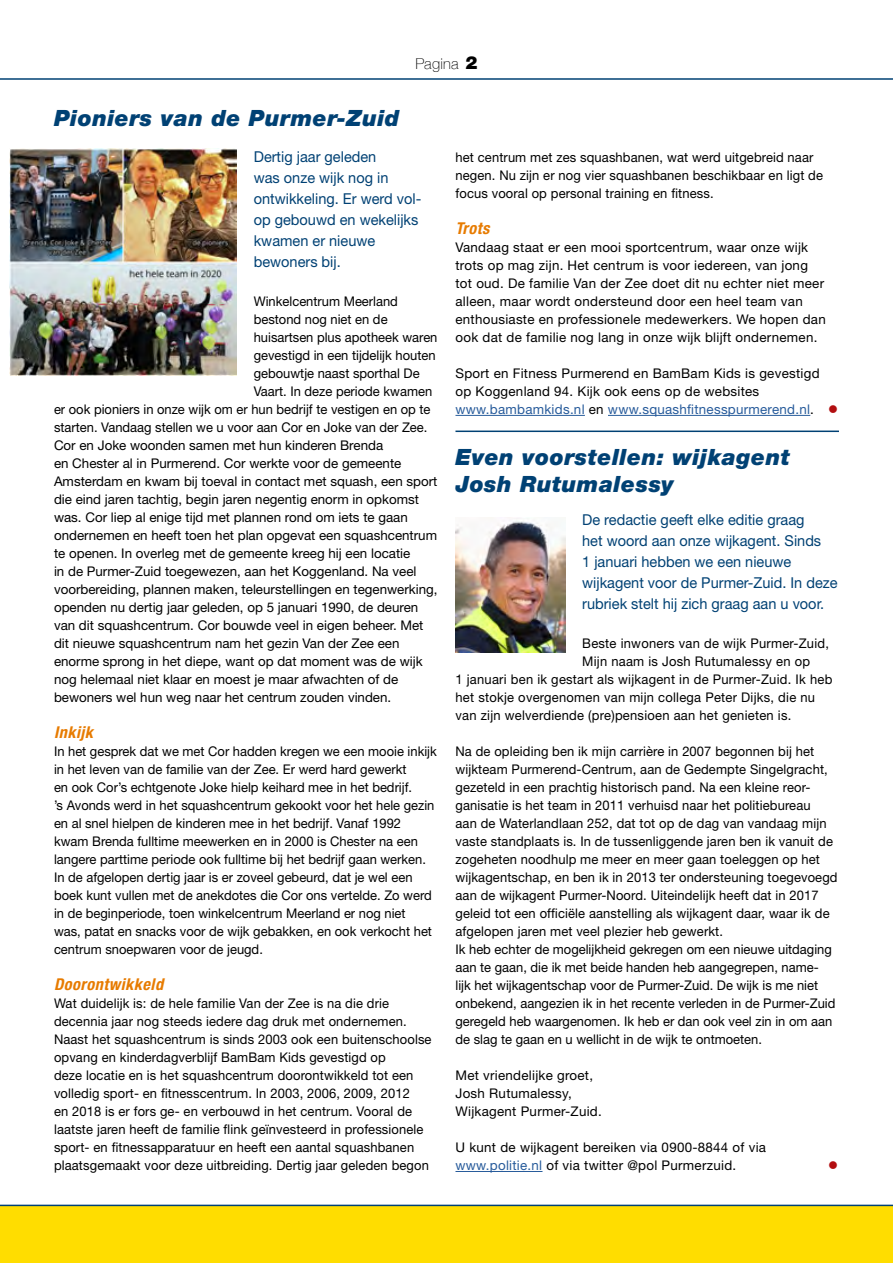
<style>
.page{position:relative;width:893px;height:1263px;background:#fff}
.page>*{position:absolute;margin:0;border:0;box-sizing:border-box;transform-origin:0 0}
.H1__Kop{font:italic 900 22.5px/27px "Helvetica Neue";letter-spacing:.02em;color:#004174}
.H2__Subkop{font:italic 700 condensed 16.35px "Helvetica Neue";letter-spacing:.03em;color:#e77b00}
.H__Introtekst{font:15px/21px "Helvetica Neue";color:#004174}
.t1{font:100 15px "Helvetica Neue";letter-spacing:.02em;color:#000}
.P__Tekst_plat{font:13.35px/18px "Helvetica Neue";letter-spacing:.01em;color:#000}
.P__Tekst_plat-2{font:13.35px "Wingdings";color:#b20e10}
.s1{font-weight:900;font-size:18px}
.s2{color:#275b9b}
.s3{color:#b20e10}
</style>
<div class="page">
<div style="left:0;top:1206px;width:893px;height:57px;background:#fd0"></div>
<hr style="left:0;top:1205px;width:893px;height:1px;background:#004174">
<hr style="left:0;top:78px;width:893px;height:2px;background:#004174">
<hr style="left:455px;top:415px;width:130px;height:1px;background:#275b9b">
<hr style="left:608px;top:415px;width:202px;height:1px;background:#275b9b">
<hr style="left:455px;top:431px;width:384px;height:1px;background:#004174">
<hr style="left:455px;top:1171px;width:87px;height:1px;background:#275b9b">
<img style="left:455px;top:518px;width:110px;height:135px">
<img style="left:9px;top:148px;width:228px;height:228px">
<hr style="left:892px;top:153px;width:1px;height:147px;background:#e9e9e9">
<p class="t1" style="left:415px;top:52px;width:63px">Pagina <span class="s1">2</span></p>
<h1 class="H1__Kop" style="left:54px;top:104px;width:347px">Pioniers van de Purmer-Zuid</h1>
<p class="H__Introtekst" style="left:254px;top:146px;width:168px">Dertig jaar geleden<br>was onze wijk nog in ontwikkeling. Er werd vol&shy;op gebouwd en wekelijks kwamen er nieuwe bewoners bij.</p>
<p class="P__Tekst_plat" style="left:254px;top:292px;width:146px">Winkelcentrum Meerland</p>
<p class="P__Tekst_plat" style="left:254px;top:310px;width:135px">bestond nog niet en de</p>
<p class="P__Tekst_plat" style="left:254px;top:328px;width:185px">huisartsen plus apotheek waren</p>
<p class="P__Tekst_plat" style="left:254px;top:346px;width:183px">gevestigd in een tijdelijk houten</p>
<p class="P__Tekst_plat" style="left:254px;top:364px;width:167px">gebouwtje naast sporthal De</p>
<p class="P__Tekst_plat" style="left:254px;top:382px;width:180px">Vaart. In deze periode kwamen</p>
<p class="P__Tekst_plat" style="left:54px;top:400px;width:378px">er ook pioniers in onze wijk om er hun bedrijf te vestigen en op te</p>
<p class="P__Tekst_plat" style="left:54px;top:418px;width:375px">starten. Vandaag stellen we u voor aan Cor en Joke van der Zee.</p>
<p class="P__Tekst_plat" style="left:54px;top:436px;width:385px">Cor en Joke woonden samen met hun kinderen Brenda<br>en Chester al in Purmerend. Cor werkte voor de gemeente Amsterdam en kwam bij toeval in contact met squash, een sport die eind jaren tachtig, begin jaren negentig enorm in opkomst was. Cor liep al enige tijd met plannen rond om iets te gaan ondernemen en heeft toen het plan opgevat een squashcentrum te openen. In overleg met de gemeente kreeg hij een locatie<br>in de Purmer-Zuid toegewezen, aan het Koggenland. Na veel voorbereiding, plannen maken, teleurstellingen en tegenwerking, openden nu dertig jaar geleden, op 5 januari 1990, de deuren van dit squashcentrum. Cor bouwde veel in eigen beheer. Met dit nieuwe squashcentrum nam het gezin Van der Zee een enorme sprong in het diepe, want op dat moment was de wijk nog helemaal niet klaar en moest je maar afwachten of de bewoners wel hun weg naar het centrum zouden vinden.</p>
<h2 class="H2__Subkop" style="left:54px;top:722px;width:41px">Inkijk</h2>
<p class="P__Tekst_plat" style="left:54px;top:742px;width:384px">In het gesprek dat we met Cor hadden kregen we een mooie inkijk in het leven van de familie van der Zee. Er werd hard gewerkt<br>en ook Cor’s echtgenote Joke hielp keihard mee in het bedrijf.<br>’s Avonds werd in het squashcentrum gekookt voor het hele gezin en al snel hielpen de kinderen mee in het bedrijf. Vanaf 1992 kwam Brenda fulltime meewerken en in 2000 is Chester na een langere parttime periode ook fulltime bij het bedrijf gaan werken.<br>In de afgelopen dertig jaar is er zoveel gebeurd, dat je wel een boek kunt vullen met de anekdotes die Cor ons vertelde. Zo werd in de beginperiode, toen winkelcentrum Meerland er nog niet<br>was, patat en snacks voor de wijk gebakken, en ook verkocht het centrum snoepwaren voor de jeugd.</p>
<h2 class="H2__Subkop" style="left:54px;top:974px;width:111px">Doorontwikkeld</h2>
<p class="P__Tekst_plat" style="left:54px;top:994px;width:379px">Wat duidelijk is: de hele familie Van der Zee is na die drie decennia jaar nog steeds iedere dag druk met ondernemen.<br>Naast het squashcentrum is sinds 2003 ook een buitenschoolse opvang en kinderdagverblijf BamBam Kids gevestigd op<br>deze locatie en is het squashcentrum doorontwikkeld tot een volledig sport- en fitnesscentrum. In 2003, 2006, 2009, 2012<br>en 2018 is er fors ge- en verbouwd in het centrum. Vooral de laatste jaren heeft de familie flink geïnvesteerd in professionele sport- en fitnessapparatuur en heeft een aantal squashbanen plaatsgemaakt voor deze uitbreiding. Dertig jaar geleden begon</p>
<p class="P__Tekst_plat" style="left:455px;top:148px;width:369px">het centrum met zes squashbanen, wat werd uitgebreid naar negen. Nu zijn er nog vier squashbanen beschikbaar en ligt de focus vooral op personal training en fitness.</p>
<h2 class="H2__Subkop" style="left:455px;top:218px;width:35px">Trots</h2>
<p class="P__Tekst_plat" style="left:455px;top:238px;width:372px">Vandaag staat er een mooi sportcentrum, waar onze wijk trots op mag zijn. Het centrum is voor iedereen, van jong tot oud. De familie Van der Zee doet dit nu echter niet meer alleen, maar wordt ondersteund door een heel team van enthousiaste en professionele medewerkers. We hopen dan ook dat de familie nog lang in onze wijk blijft ondernemen.</p>
<p class="P__Tekst_plat" style="left:455px;top:364px;width:384px">Sport en Fitness Purmerend en BamBam Kids is gevestigd op Koggenland 94. Kijk ook eens op de websites <span class="s2">www.bambamkids.nl</span> en <span class="s2">www.squashfitnesspurmerend.nl</span>. <span class="s3">●</span></p>
<h1 class="H1__Kop" style="left:455px;top:443px;width:336px">Even voorstellen: wijkagent<br>Josh Rutumalessy</h1>
<p class="H__Introtekst" style="left:582px;top:509px;width:257px">De redactie geeft elke editie graag<br>het woord aan onze wijkagent. Sinds<br>1 januari hebben we een nieuwe wijkagent voor de Purmer-Zuid. In deze rubriek stelt hij zich graag aan u voor.</p>
<p class="P__Tekst_plat" style="left:582px;top:634px;width:248px">Beste inwoners van de wijk Purmer-Zuid,</p>
<p class="P__Tekst_plat" style="left:582px;top:652px;width:229px">Mijn naam is Josh Rutumalessy en op</p>
<p class="P__Tekst_plat" style="left:455px;top:670px;width:378px">1 januari ben ik gestart als wijkagent in de Purmer-Zuid. Ik heb</p>
<p class="P__Tekst_plat" style="left:455px;top:688px;width:361px">het stokje overgenomen van mijn collega Peter Dijks, die nu</p>
<p class="P__Tekst_plat" style="left:455px;top:706px;width:337px">van zijn welverdiende (pre)pensioen aan het genieten is.</p>
<p class="P__Tekst_plat" style="left:455px;top:742px;width:384px">Na de opleiding ben ik mijn carrière in 2007 begonnen bij het wijkteam Purmerend-Centrum, aan de Gedempte Singelgracht, gezeteld in een prachtig historisch pand. Na een kleine reor&shy;ganisatie is het team in 2011 verhuisd naar het politiebureau<br>aan de Waterlandlaan 252, dat tot op de dag van vandaag mijn vaste standplaats is. In de tussenliggende jaren ben ik vanuit de zogeheten noodhulp me meer en meer gaan toeleggen op het wijkagentschap, en ben ik in 2013 ter ondersteuning toegevoegd aan de wijkagent Purmer-Noord. Uiteindelijk heeft dat in 2017 geleid tot een officiële aanstelling als wijkagent daar, waar ik de afgelopen jaren met veel plezier heb gewerkt.</p>
<p class="P__Tekst_plat" style="left:455px;top:940px;width:381px">Ik heb echter de mogelijkheid gekregen om een nieuwe uitdaging aan te gaan, die ik met beide handen heb aangegrepen, name&shy;lijk het wijkagentschap voor de Purmer-Zuid. De wijk is me niet onbekend, aangezien ik in het recente verleden in de Purmer-Zuid geregeld heb waargenomen. Ik heb er dan ook veel zin in om aan de slag te gaan en u wellicht in de wijk te ontmoeten.</p>
<p class="P__Tekst_plat" style="left:455px;top:1066px;width:139px">Met vriendelijke groet,</p>
<p class="P__Tekst_plat" style="left:455px;top:1084px;width:118px">Josh Rutumalessy,</p>
<p class="P__Tekst_plat" style="left:455px;top:1102px;width:148px">Wijkagent Purmer-Zuid.</p>
<p class="P__Tekst_plat" style="left:455px;top:1138px;width:312px">U kunt de wijkagent bereiken via 0900-8844 of via <span class="s2">www.politie.nl</span> of via twitter @pol Purmerzuid.</p>
<p class="P__Tekst_plat-2" style="left:828px;top:1158px;width:11px">●</p>
</div>
